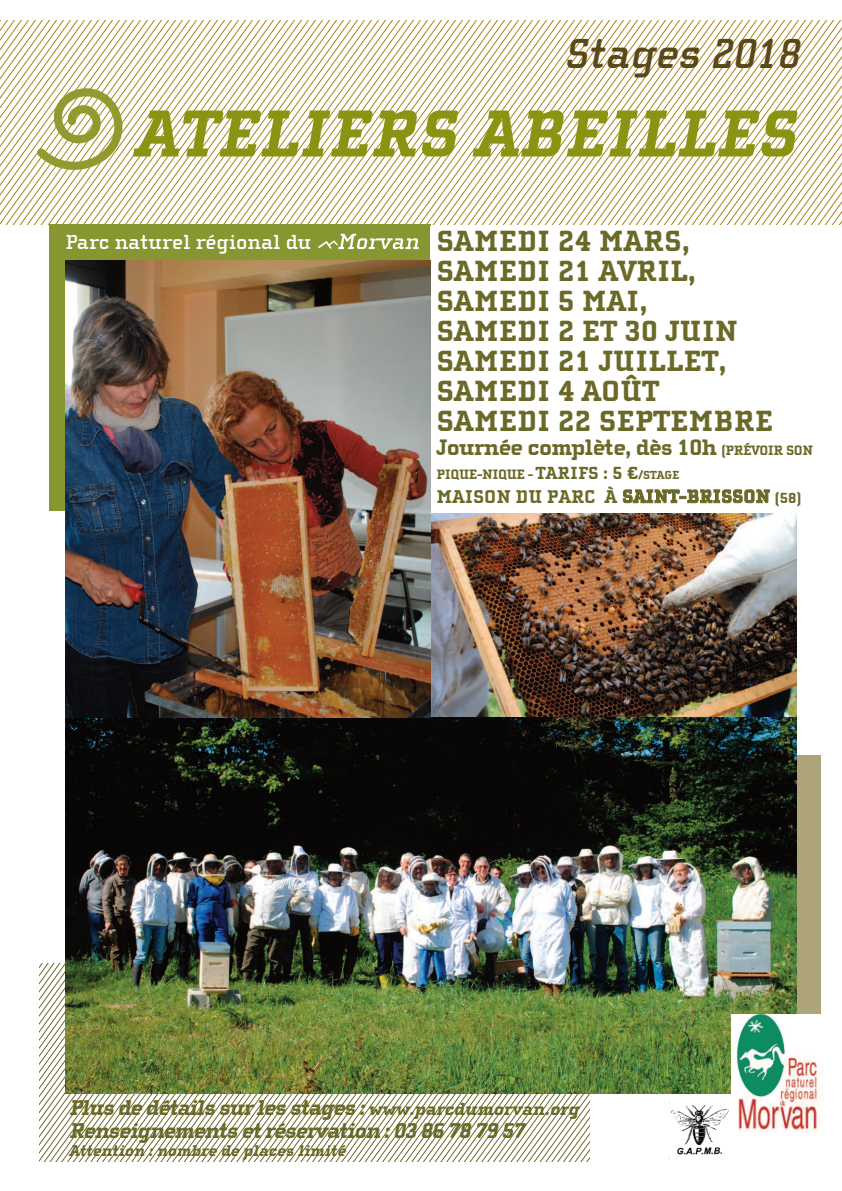
<style>
.page{position:relative;width:842px;height:1191px;background:#fff}
.page>*{position:absolute;margin:0;border:0;box-sizing:border-box;transform-origin:0 0}
.t1{font:68px "Cholla Slab Ult Bold Obl";color:#8b9412}
.t2{font:italic 700 43px "Cholla Slab";color:#5a471a}
.t3{font:700 30px/30px "Cholla Slab Ult";color:#6b6928}
.t4{font:700 23px "Cholla Slab Ult";letter-spacing:-.03em;color:#6b6928}
.t5{font:22px/23px "Cholla Slab Ult Bold Obl";letter-spacing:-.045em;color:#6b6928}
.t6{font:700 20.9px "Cholla Slab";color:#fff}
.t7{font:700 19px "Cholla Slab Ult";color:#6b6928}
.t8{font:16px "Cholla Slab Ult Bold Obl";color:#6b6928}
.t9{font:700 14px "Cholla Slab Ult";letter-spacing:-.03em;color:#6b6928}
.s1{font-size:14px}
.s2{font-size:18px}
.s3{font-size:13px}
.s4{font-size:12px}
.s5{font-size:15px}
</style>
<div class="page">
<svg style="left:39px;top:963px;width:551px;height:198px"></svg>
<div style="left:49px;top:224px;width:382px;height:287px;background:#879631"></div>
<svg style="left:0;top:20px;width:842px;height:204px"></svg>
<svg style="left:318px;top:234px;width:101px;height:16px"></svg>
<div style="left:747px;top:755px;width:74px;height:322px;background:#ada479"></div>
<img style="left:431px;top:514px;width:366px;height:203px">
<img style="left:65px;top:717px;width:732px;height:376px">
<img style="left:65px;top:261px;width:366px;height:456px">
<img style="left:669px;top:1101px;width:60px;height:58px">
<img style="left:731px;top:1014px;width:91px;height:118px">
<h2 class="t2" style="left:566px;top:30px;width:237px">Stages 2018</h2>
<h1 class="t1" style="left:137px;top:96px;width:664px">ATELIERS ABEILLES</h1>
<p class="t6" style="left:65px;top:229px;width:248px">Parc naturel régional du</p>
<p class="t3" style="left:437px;top:226px;width:338px">SAMEDI 24 MARS,<br>SAMEDI 21 AVRIL,<br>SAMEDI 5 MAI,<br>SAMEDI 2 ET 30 JUIN<br>SAMEDI 21 JUILLET,<br>SAMEDI 4 AOÛT<br>SAMEDI 22 SEPTEMBRE</p>
<p class="t4" style="left:437px;top:434px;width:378px">JOURNÉE COMPLÈTE, DÈS 10H <span class="s1">(PRÉVOIR SON</span></p>
<p class="t9" style="left:437px;top:466px;width:245px">PIQUE-NIQUE - <span class="s2">TARIFS : 5 €</span><span class="s3">/</span><span class="s4">STAGE</span></p>
<p class="t7" style="left:437px;top:486px;width:367px">MAISON DU PARC À SAINT-BRISSON <span class="s5">(58)</span></p>
<p class="t5" style="left:70px;top:1096px;width:511px">Plus de détails sur les stages : <span class="s2">www.parcdumorvan.org<br></span>Renseignements et réservation : 03 86 78 79 57</p>
<p class="t8" style="left:70px;top:1141px;width:278px">Attention : nombre de places limité</p>
</div>
